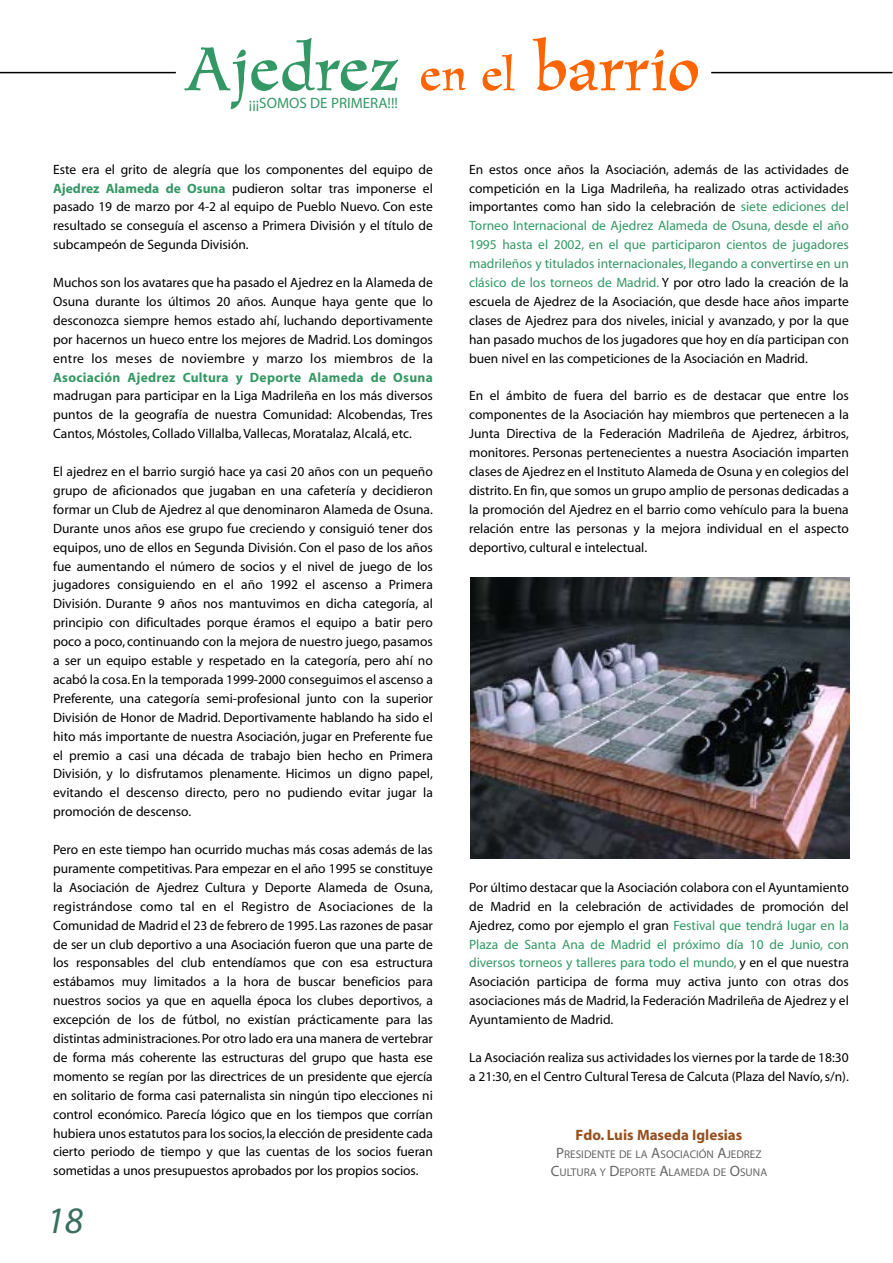
<style>
.page{position:relative;width:893px;height:1263px;background:#fff}
.page>*{position:absolute;margin:0;border:0;box-sizing:border-box;transform-origin:0 0}
.t1{font:72.9px "Amigo";color:#339865}
.t2{font:italic 37.5px "Myriad";color:#3a6e61}
.t3{font:700 15px "Myriad";color:#964f1c}
.t4{font:15px "Myriad";color:#339865}
.t5{font:13.5px/18.9px "Myriad";color:#000;text-align:justify}
.t6{font:700 13.5px "Myriad";letter-spacing:.02em;color:#339865}
.t7{font:11.25px/18px "Myriad";color:#666;text-align:center}
.s1{font-size:52.5px;color:#fe6500}
.s2{color:#fe6500}
.s3{font-weight:700;color:#339865}
.s4{color:#339865}
.s5{font-size:15px}
</style>
<div class="page">
<img style="left:470px;top:578px;width:379px;height:280px">
<hr style="left:0;top:72px;width:176px;height:1px;background:#000">
<hr style="left:711px;top:72px;width:181px;height:1px;background:#000">
<h1 class="t1" style="left:183px;top:38px;width:518px">Ajedrez <span class="s1">en el</span> <span class="s2">barrio</span></h1>
<p class="t4" style="left:249px;top:98px;width:150px">¡¡¡SOMOS DE PRIMERA!!!</p>
<p class="t5" style="left:53px;top:161px;width:381px">Este era el grito de alegría que los componentes del equipo de <span class="s3">Ajedrez Alameda de Osuna</span> pudieron soltar tras imponerse el pasado 19 de marzo por 4-2 al equipo de Pueblo Nuevo. Con este resultado se conseguía el ascenso a Primera División y el título de subcampeón de Segunda División.</p>
<p class="t5" style="left:53px;top:274px;width:381px">Muchos son los avatares que ha pasado el Ajedrez en la Alameda de Osuna durante los últimos 20 años. Aunque haya gente que lo desconozca siempre hemos estado ahí, luchando deportivamente por hacernos un hueco entre los mejores de Madrid. Los domingos entre los meses de noviembre y marzo los miembros de la</p>
<p class="t6" style="left:53px;top:372px;width:381px">Asociación Ajedrez Cultura y Deporte Alameda de Osuna</p>
<p class="t5" style="left:53px;top:388px;width:381px">madrugan para participar en la Liga Madrileña en los más diversos puntos de la geografía de nuestra Comunidad: Alcobendas, Tres Cantos, Móstoles, Collado Villalba, Vallecas, Moratalaz, Alcalá, etc.</p>
<p class="t5" style="left:53px;top:463px;width:381px">El ajedrez en el barrio surgió hace ya casi 20 años con un pequeño grupo de aficionados que jugaban en una cafetería y decidieron formar un Club de Ajedrez al que denominaron Alameda de Osuna.<br>Durante unos años ese grupo fue creciendo y consiguió tener dos equipos, uno de ellos en Segunda División. Con el paso de los años fue aumentando el número de socios y el nivel de juego de los jugadores consiguiendo en el año 1992 el ascenso a Primera División. Durante 9 años nos mantuvimos en dicha categoría, al principio con dificultades porque éramos el equipo a batir pero poco a poco, continuando con la mejora de nuestro juego, pasamos a ser un equipo estable y respetado en la categoría, pero ahí no acabó la cosa. En la temporada 1999-2000 conseguimos el ascenso a Preferente, una categoría semi-profesional junto con la superior División de Honor de Madrid. Deportivamente hablando ha sido el hito más importante de nuestra Asociación, jugar en Preferente fue el premio a casi una década de trabajo bien hecho en Primera División, y lo disfrutamos plenamente. Hicimos un digno papel, evitando el descenso directo, pero no pudiendo evitar jugar la promoción de descenso.</p>
<p class="t5" style="left:53px;top:841px;width:381px">Pero en este tiempo han ocurrido muchas más cosas además de las puramente competitivas. Para empezar en el año 1995 se constituye la Asociación de Ajedrez Cultura y Deporte Alameda de Osuna, registrándose como tal en el Registro de Asociaciones de la Comunidad de Madrid el 23 de febrero de 1995. Las razones de pasar de ser un club deportivo a una Asociación fueron que una parte de los responsables del club entendíamos que con esa estructura estábamos muy limitados a la hora de buscar beneficios para nuestros socios ya que en aquella época los clubes deportivos, a excepción de los de fútbol, no existían prácticamente para las distintas administraciones. Por otro lado era una manera de vertebrar de forma más coherente las estructuras del grupo que hasta ese momento se regían por las directrices de un presidente que ejercía en solitario de forma casi paternalista sin ningún tipo elecciones ni control económico. Parecía lógico que en los tiempos que corrían hubiera unos estatutos para los socios, la elección de presidente cada cierto periodo de tiempo y que las cuentas de los socios fueran sometidas a unos presupuestos aprobados por los propios socios.</p>
<h2 class="t2" style="left:47px;top:1207px;width:38px">18</h2>
<p class="t5" style="left:469px;top:161px;width:381px">En estos once años la Asociación, además de las actividades de competición en la Liga Madrileña, ha realizado otras actividades importantes como han sido la celebración de <span class="s4">siete ediciones del Torneo Internacional de Ajedrez Alameda de Osuna, desde el año 1995 hasta el 2002, en el que participaron cientos de jugadores madrileños y titulados internacionales, llegando a convertirse en un clásico de los torneos de Madrid.</span> Y por otro lado la creación de la escuela de Ajedrez de la Asociación, que desde hace años imparte clases de Ajedrez para dos niveles, inicial y avanzado, y por la que han pasado muchos de los jugadores que hoy en día participan con buen nivel en las competiciones de la Asociación en Madrid.</p>
<p class="t5" style="left:469px;top:388px;width:381px">En el ámbito de fuera del barrio es de destacar que entre los componentes de la Asociación hay miembros que pertenecen a la Junta Directiva de la Federación Madrileña de Ajedrez, árbitros, monitores. Personas pertenecientes a nuestra Asociación imparten clases de Ajedrez en el Instituto Alameda de Osuna y en colegios del distrito. En fin, que somos un grupo amplio de personas dedicadas a la promoción del Ajedrez en el barrio como vehículo para la buena relación entre las personas y la mejora individual en el aspecto deportivo, cultural e intelectual.</p>
<p class="t5" style="left:469px;top:879px;width:381px">Por último destacar que la Asociación colabora con el Ayuntamiento de Madrid en la celebración de actividades de promoción del Ajedrez, como por ejemplo el gran <span class="s4">Festival que tendrá lugar en la Plaza de Santa Ana de Madrid el próximo día 10 de Junio, con diversos torneos y talleres para todo el mundo,</span> y en el que nuestra Asociación participa de forma muy activa junto con otras dos asociaciones más de Madrid, la Federación Madrileña de Ajedrez y el Ayuntamiento de Madrid.</p>
<p class="t5" style="left:469px;top:1049px;width:381px">La Asociación realiza sus actividades los viernes por la tarde de 18:30 a 21:30, en el Centro Cultural Teresa de Calcuta (Plaza del Navío, s/n).</p>
<p class="t3" style="left:575px;top:1129px;width:168px">Fdo. Luis Maseda Iglesias</p>
<p class="t7" style="left:551px;top:1146px;width:218px"><span class="s5">P</span>RESIDENTE DE LA <span class="s5">A</span>SOCIACIÓN <span class="s5">A</span>JEDREZ<br><span class="s5">C</span>ULTURA Y <span class="s5">D</span>EPORTE <span class="s5">A</span>LAMEDA DE <span class="s5">O</span>SUNA</p>
</div>
